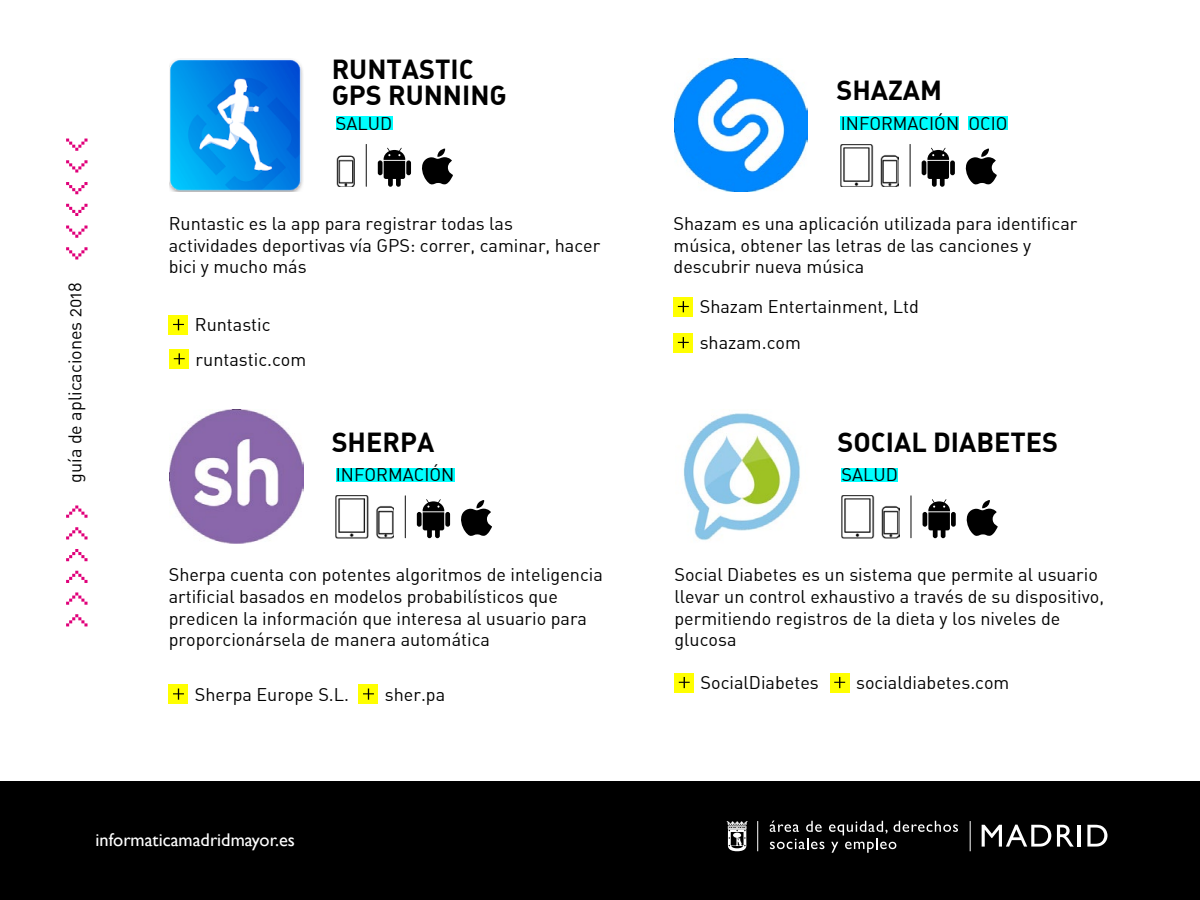
<style>
.page{position:relative;width:1200px;height:900px;background:#fff}
.page>*{position:absolute;margin:0;border:0;box-sizing:border-box;transform-origin:0 0}
.t1{font:700 27px/25.5px "DIN Alternate";color:#000}
.t2{font:18.3px "Gill Sans";color:#fff}
.t3{font:18px/21.6px "DIN Alternate";color:#000}
</style>
<div class="page">
<div style="left:0;top:782px;width:1200px;height:118px;background:#000"></div>
<svg style="left:726px;top:821px;width:22px;height:30px"></svg>
<hr style="left:970px;top:821px;width:1px;height:30px;background:#fff">
<hr style="left:757px;top:821px;width:1px;height:30px;background:#fff">
<svg style="left:982px;top:825px;width:69px;height:22px"></svg>
<svg style="left:1057px;top:825px;width:17px;height:22px"></svg>
<hr style="left:1078px;top:825px;width:3px;height:22px;background:#fff">
<svg style="left:1087px;top:825px;width:21px;height:22px"></svg>
<svg style="left:770px;top:821px;width:188px;height:32px"></svg>
<svg style="left:66px;top:549px;width:22px;height:12px"></svg>
<svg style="left:66px;top:527px;width:22px;height:12px"></svg>
<svg style="left:66px;top:506px;width:22px;height:12px"></svg>
<svg style="left:66px;top:614px;width:22px;height:12px"></svg>
<svg style="left:66px;top:592px;width:22px;height:13px"></svg>
<svg style="left:66px;top:571px;width:22px;height:12px"></svg>
<svg style="left:66px;top:204px;width:22px;height:12px"></svg>
<svg style="left:66px;top:226px;width:22px;height:12px"></svg>
<svg style="left:66px;top:247px;width:22px;height:13px"></svg>
<svg style="left:66px;top:139px;width:22px;height:12px"></svg>
<svg style="left:66px;top:160px;width:22px;height:13px"></svg>
<svg style="left:66px;top:182px;width:22px;height:12px"></svg>
<img style="left:683px;top:413px;width:117px;height:128px">
<div style="left:842px;top:468px;width:56px;height:13px;background:#0ff"></div>
<img style="left:842px;top:496px;width:57px;height:42px">
<hr style="left:923px;top:512px;width:4px;height:15px;background:#000;border-radius:2px">
<svg style="left:928px;top:499px;width:22px;height:39px"></svg>
<div style="left:951px;top:512px;width:5px;height:15px;background:#000;border-radius:2px"></div>
<svg style="left:966px;top:500px;width:32px;height:36px"></svg>
<hr style="left:911px;top:495px;width:1px;height:43px;background:#000">
<div style="left:674px;top:673px;width:20px;height:19px;background:#ff0"></div>
<svg style="left:679px;top:677px;width:11px;height:11px"></svg>
<div style="left:830px;top:673px;width:19px;height:19px;background:#ff0"></div>
<svg style="left:834px;top:677px;width:11px;height:11px"></svg>
<img style="left:170px;top:410px;width:133px;height:133px">
<div style="left:336px;top:468px;width:118px;height:13px;background:#0ff"></div>
<div style="left:169px;top:684px;width:19px;height:20px;background:#ff0"></div>
<svg style="left:173px;top:689px;width:11px;height:11px"></svg>
<div style="left:359px;top:684px;width:19px;height:20px;background:#ff0"></div>
<svg style="left:363px;top:689px;width:11px;height:11px"></svg>
<img style="left:336px;top:496px;width:58px;height:42px">
<div style="left:417px;top:512px;width:5px;height:15px;background:#000;border-radius:2px"></div>
<svg style="left:423px;top:499px;width:21px;height:39px"></svg>
<div style="left:445px;top:512px;width:5px;height:15px;background:#000;border-radius:2px"></div>
<svg style="left:461px;top:500px;width:31px;height:36px"></svg>
<hr style="left:405px;top:495px;width:1px;height:43px;background:#000">
<img style="left:674px;top:58px;width:134px;height:134px">
<div style="left:841px;top:116px;width:118px;height:14px;background:#0ff"></div>
<div style="left:674px;top:297px;width:19px;height:19px;background:#ff0"></div>
<svg style="left:678px;top:301px;width:11px;height:11px"></svg>
<div style="left:674px;top:333px;width:19px;height:19px;background:#ff0"></div>
<svg style="left:678px;top:337px;width:11px;height:11px"></svg>
<div style="left:969px;top:116px;width:39px;height:14px;background:#0ff"></div>
<img style="left:841px;top:144px;width:58px;height:43px">
<hr style="left:922px;top:160px;width:4px;height:15px;background:#000;border-radius:2px">
<svg style="left:927px;top:148px;width:22px;height:39px"></svg>
<div style="left:950px;top:160px;width:5px;height:15px;background:#000;border-radius:2px"></div>
<svg style="left:965px;top:149px;width:32px;height:36px"></svg>
<hr style="left:910px;top:144px;width:1px;height:43px;background:#000">
<img style="left:170px;top:59px;width:133px;height:133px">
<div style="left:336px;top:116px;width:56px;height:14px;background:#0ff"></div>
<div style="left:169px;top:315px;width:19px;height:19px;background:#ff0"></div>
<svg style="left:173px;top:319px;width:11px;height:11px"></svg>
<div style="left:170px;top:349px;width:19px;height:20px;background:#ff0"></div>
<svg style="left:174px;top:353px;width:11px;height:12px"></svg>
<img style="left:336px;top:155px;width:19px;height:32px">
<div style="left:378px;top:160px;width:5px;height:15px;background:#000;border-radius:2px"></div>
<svg style="left:384px;top:148px;width:21px;height:39px"></svg>
<div style="left:406px;top:160px;width:5px;height:15px;background:#000;border-radius:2px"></div>
<svg style="left:422px;top:149px;width:31px;height:36px"></svg>
<hr style="left:366px;top:144px;width:1px;height:43px;background:#000">
<p class="t3" style="left:64px;top:483px;width:202px;rotate:-90deg">guía de aplicaciones 2018</p>
<h1 class="t1" style="left:332px;top:56px;width:177px">RUNTASTIC<br>GPS RUNNING</h1>
<h1 class="t1" style="left:837px;top:76px;width:107px">SHAZAM</h1>
<p class="t3" style="left:841px;top:112px;width:120px">INFORMACIÓN</p>
<p class="t3" style="left:336px;top:112px;width:58px">SALUD</p>
<p class="t3" style="left:969px;top:112px;width:41px">OCIO</p>
<p class="t3" style="left:169px;top:212px;width:433px">Runtastic es la app para registrar todas las actividades deportivas vía GPS: correr, caminar, hacer bici y mucho más</p>
<p class="t3" style="left:195px;top:308px;width:113px;line-height:34.2px">Runtastic runtastic.com</p>
<p class="t3" style="left:674px;top:212px;width:405px">Shazam es una aplicación utilizada para identificar música, obtener las letras de las canciones y descubrir nueva música</p>
<p class="t3" style="left:700px;top:289px;width:221px;line-height:35.8px">Shazam Entertainment, Ltd shazam.com</p>
<h1 class="t1" style="left:332px;top:428px;width:104px">SHERPA</h1>
<h1 class="t1" style="left:837px;top:428px;width:222px">SOCIAL DIABETES</h1>
<p class="t3" style="left:336px;top:464px;width:120px">INFORMACIÓN</p>
<p class="t3" style="left:842px;top:464px;width:58px">SALUD</p>
<p class="t3" style="left:169px;top:564px;width:436px">Sherpa cuenta con potentes algoritmos de inteligencia artificial basados en modelos probabilísticos que predicen la información que interesa al usuario para proporcionársela de manera automática</p>
<p class="t3" style="left:195px;top:683px;width:156px">Sherpa Europe S.L.</p>
<p class="t3" style="left:385px;top:683px;width:62px">sher.pa</p>
<p class="t3" style="left:674px;top:564px;width:431px">Social Diabetes es un sistema que permite al usuario llevar un control exhaustivo a través de su dispositivo, permitiendo registros de la dieta y los niveles de glucosa</p>
<p class="t3" style="left:701px;top:672px;width:120px">SocialDiabetes</p>
<p class="t3" style="left:856px;top:672px;width:155px">socialdiabetes.com</p>
<p class="t2" style="left:96px;top:829px;width:201px">informaticamadridmayor.es</p>
</div>
